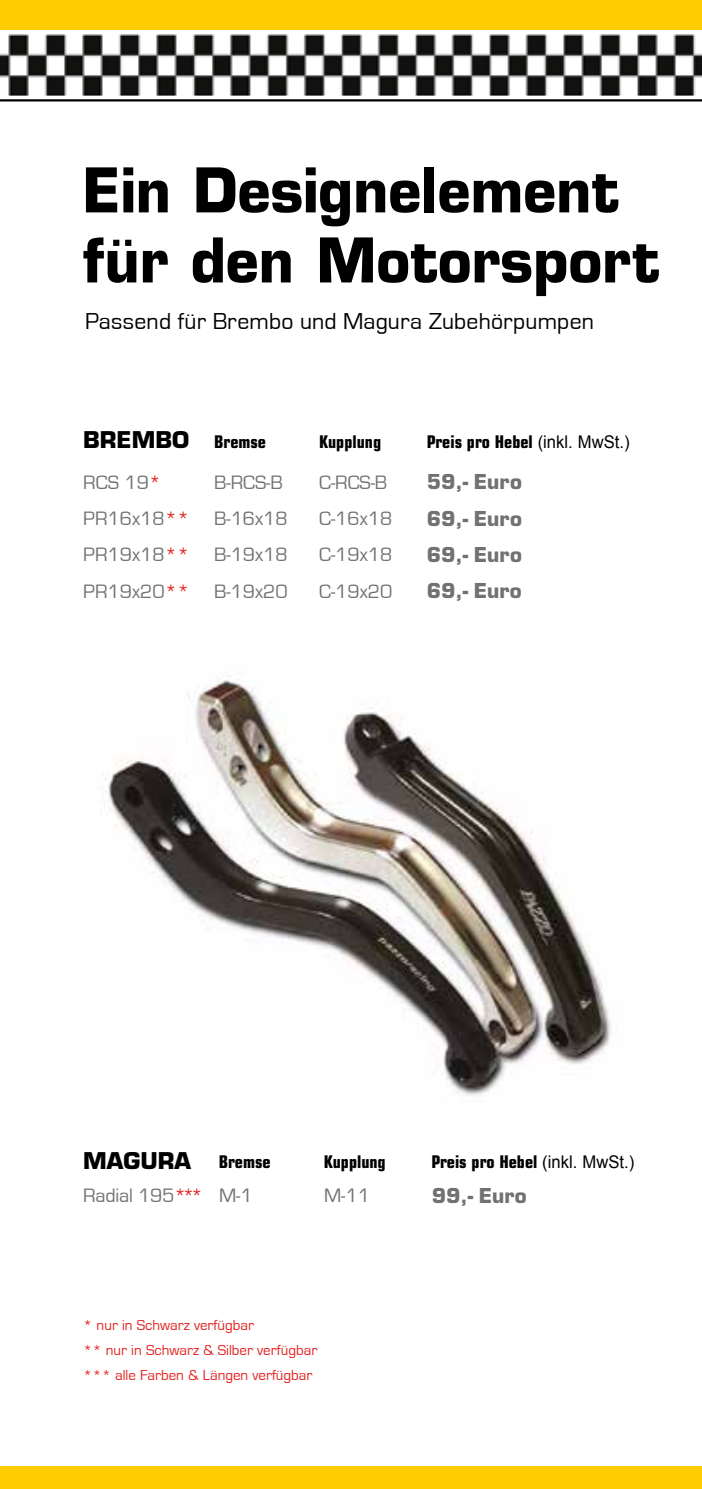
<style>
.page{position:relative;width:702px;height:1489px;background:#fff}
.page>*{position:absolute;margin:0;border:0;box-sizing:border-box;transform-origin:0 0}
.t1{font:700 60px/70px "Eurostile";color:#000;scale:.95 1}
.t2{font:23.75px "Eurostile";letter-spacing:.005em;color:#000}
.t3{font:700 22.5px "Eurostile";color:#000}
.t4{font:20px "Eurostile";color:#707172}
.t5{font:700 20px "Eurostile";color:#707172}
.t6{font:700 condensed 17.5px "Eurostile";color:#000}
.t7{font:15px/25px "Eurostile";color:#e3211f}
.s1{color:#e3211f}
.s2{font-family:"Arial";font-weight:400;font-stretch:normal}
</style>
<div class="page">
<div style="left:0;top:1465px;width:702px;height:23px;background:#fecc00"></div>
<img style="left:0;top:35px;width:702px;height:60px">
<hr style="left:0;top:99px;width:702px;height:2px;background:#000">
<div style="left:0;top:0;width:702px;height:30px;background:#fecc00"></div>
<img style="left:101px;top:672px;width:510px;height:424px">
<h1 class="t1" style="left:82px;top:155px;width:609px">Ein Designelement für den Motorsport</h1>
<p class="t2" style="left:85px;top:308px;width:510px">Passend für Brembo und Magura Zubehörpumpen</p>
<p class="t3" style="left:83px;top:426px;width:107px">BREMBO</p>
<p class="t4" style="left:83px;top:471px;width:79px">RCS 19<span class="s1">*</span></p>
<p class="t4" style="left:214px;top:471px;width:70px">B-RCS-B</p>
<p class="t4" style="left:319px;top:471px;width:70px">C-RCS-B</p>
<p class="t5" style="left:426px;top:469px;width:97px">59,- Euro</p>
<p class="t4" style="left:83px;top:508px;width:206px">PR16x18<span class="s1">**</span> B-16x18</p>
<p class="t4" style="left:319px;top:508px;width:75px">C-16x18</p>
<p class="t5" style="left:426px;top:506px;width:97px">69,- Euro</p>
<p class="t4" style="left:83px;top:544px;width:206px">PR19x18<span class="s1">**</span> B-19x18</p>
<p class="t4" style="left:319px;top:544px;width:75px">C-19x18</p>
<p class="t5" style="left:426px;top:542px;width:97px">69,- Euro</p>
<p class="t4" style="left:83px;top:580px;width:206px">PR19x20<span class="s1">**</span> B-19x20</p>
<p class="t4" style="left:319px;top:580px;width:75px">C-19x20</p>
<p class="t5" style="left:426px;top:578px;width:97px">69,- Euro</p>
<p class="t6" style="left:214px;top:431px;width:53px">Bremse</p>
<p class="t6" style="left:319px;top:431px;width:64px">Kupplung</p>
<p class="t6" style="left:426px;top:431px;width:204px">Preis pro Hebel <span class="s2">(inkl. MwSt.)</span></p>
<p class="t3" style="left:83px;top:1146px;width:109px">MAGURA</p>
<p class="t4" style="left:83px;top:1184px;width:171px">Radial 195<span class="s1">***</span> M-1</p>
<p class="t4" style="left:324px;top:1184px;width:47px">M-11</p>
<p class="t5" style="left:431px;top:1182px;width:97px">99,- Euro</p>
<p class="t6" style="left:219px;top:1150px;width:53px">Bremse</p>
<p class="t6" style="left:323px;top:1150px;width:64px">Kupplung</p>
<p class="t6" style="left:431px;top:1150px;width:204px">Preis pro Hebel <span class="s2">(inkl. MwSt.)</span></p>
<p class="t7" style="left:83px;top:1312px;width:235px">* nur in Schwarz verfügbar<br>** nur in Schwarz &amp; Silber verfügbar *** alle Farben &amp; Längen verfügbar</p>
</div>
